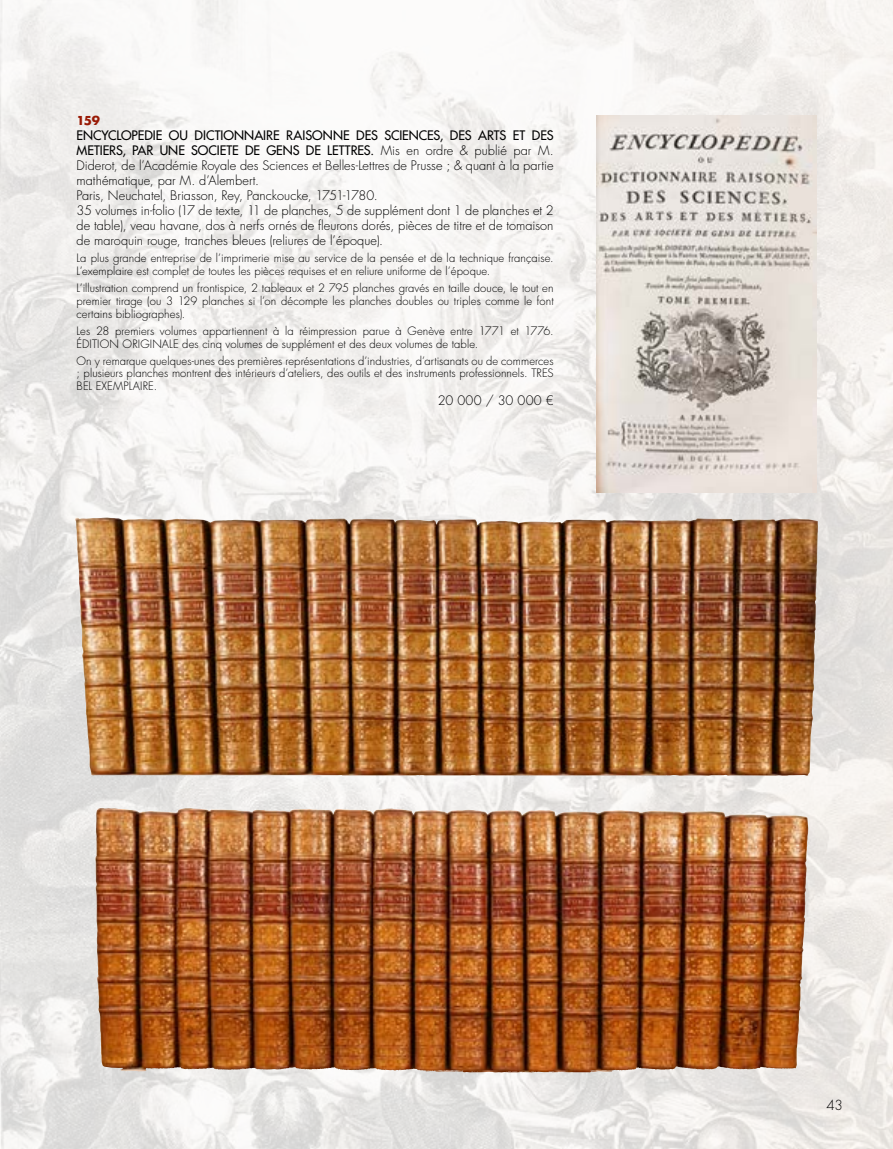
<style>
.page{position:relative;width:893px;height:1149px;background:#fff}
.page>*{position:absolute;margin:0;border:0;box-sizing:border-box;transform-origin:0 0}
.t1{font:300 13.5px "Futura Std";color:#000}
.t2{font:300 12.75px/15px "Futura Std";letter-spacing:.005em;color:#000}
.t3{font:300 12.75px "Futura Std";letter-spacing:.025em;color:#000}
.t4{font:700 12px "Futura Std";color:#991a05}
.t5{font:300 11.25px/12.8px "Futura Std";letter-spacing:.005em;color:#000}
.s1{font-weight:500}
</style>
<div class="page">
<img style="left:0;top:0;width:893px;height:1148px">
<img style="left:75px;top:518px;width:743px;height:257px">
<img style="left:596px;top:115px;width:220px;height:377px">
<p class="t4" style="left:77px;top:113px;width:25px">159</p>
<p class="t2" style="left:77px;top:129px;width:479px"><span class="s1">ENCYCLOPEDIE OU DICTIONNAIRE RAISONNE DES SCIENCES, DES ARTS ET DES METIERS, PAR UNE SOCIETE DE GENS DE LETTRES.</span> Mis en ordre &amp; publié par M.<br>Diderot, de l’Académie Royale des Sciences et Belles-Lettres de Prusse ; &amp; quant à la partie mathématique, par M. d’Alembert.<br>Paris, Neuchatel, Briasson, Rey, Panckoucke, 1751-1780.<br>35 volumes in-folio (17 de texte, 11 de planches, 5 de supplément dont 1 de planches et 2 de table), veau havane, dos à nerfs ornés de fleurons dorés, pièces de titre et de tomaison de maroquin rouge, tranches bleues (reliures de l’époque).</p>
<p class="t5" style="left:77px;top:252px;width:479px">La plus grande entreprise de l’imprimerie mise au service de la pensée et de la technique française.<br>L’exemplaire est complet de toutes les pièces requises et en reliure uniforme de l’époque.</p>
<p class="t5" style="left:77px;top:282px;width:479px;text-align:justify">L’illustration comprend un frontispice, 2 tableaux et 2 795 planches gravés en taille douce, le tout en premier tirage (ou 3 129 planches si l’on décompte les planches doubles ou triples comme le font certains bibliographes).</p>
<p class="t5" style="left:77px;top:324px;width:479px">Les 28 premiers volumes appartiennent à la réimpression parue à Genève entre 1771 et 1776.<br>ÉDITION ORIGINALE des cinq volumes de supplément et des deux volumes de table.</p>
<p class="t5" style="left:77px;top:354px;width:479px;text-align:justify">On y remarque quelques-unes des premières représentations d’industries, d’artisanats ou de commerces ; plusieurs planches montrent des intérieurs d’ateliers, des outils et des instruments professionnels. TRES BEL EXEMPLAIRE.</p>
<p class="t3" style="left:438px;top:392px;width:117px">20 000 / 30 000 €</p>
<p class="t1" style="left:826px;top:1096px;width:18px">43</p>
</div>
